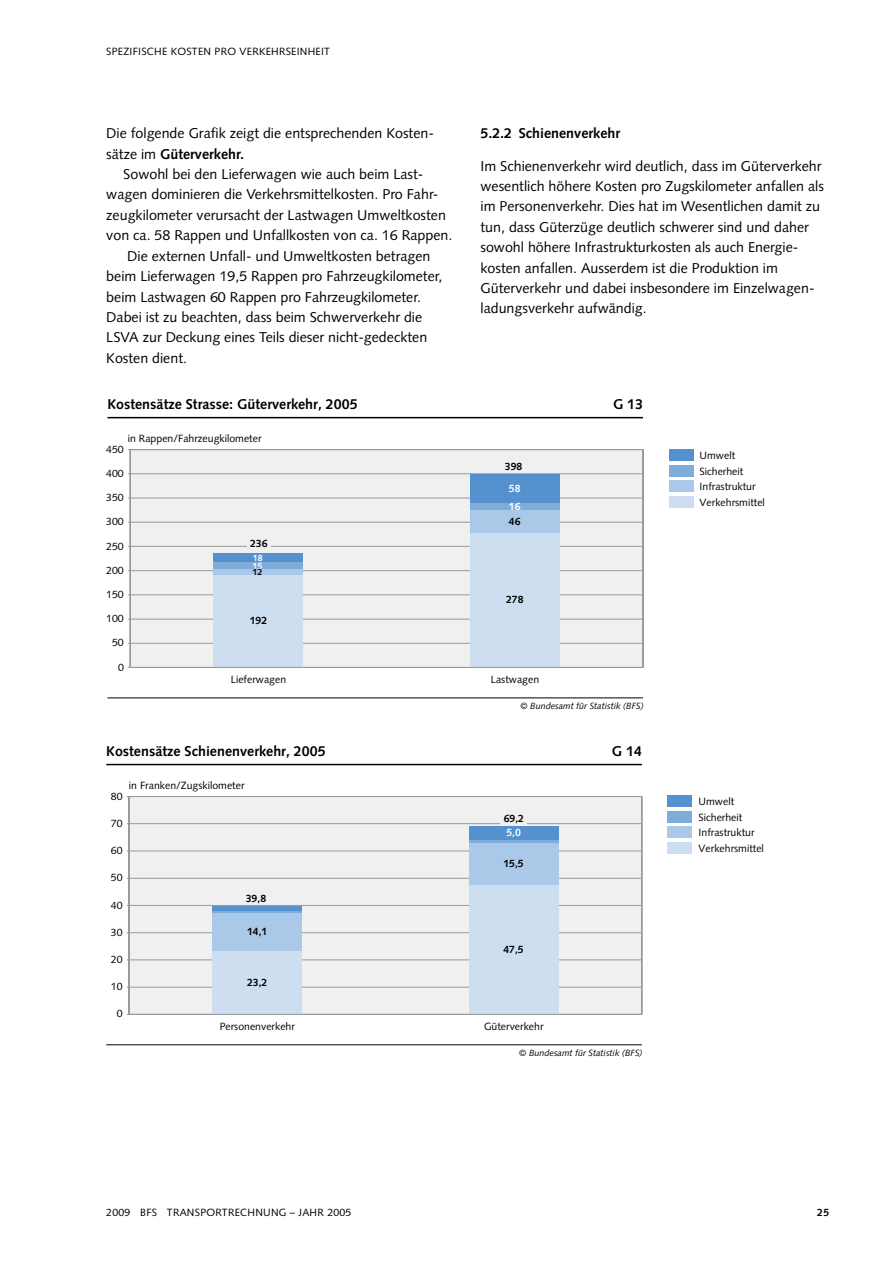
<style>
.page{position:relative;width:893px;height:1263px;background:#fff}
.page>*{position:absolute;margin:0;border:0;box-sizing:border-box;transform-origin:0 0}
.t1{font:14.25px/20.4px "Syntax LT Std";color:#000}
.t2{font:700 14.25px "Syntax LT Std";color:#000}
.t3{font:10.5px "Syntax LT Std";color:#000}
.t4{font:10.5px "Syntax LT Std";letter-spacing:.025em;color:#000}
.t5{font:700 10.5px "Syntax LT Std";color:#000}
.t6{font:700 10.5px "Syntax LT Std";color:#fff}
.t7{font:italic 9px "Syntax LT Std";color:#000}
.t8{font:700 9px "Syntax LT Std";color:#fff}
.t9{font:700 9px "Syntax LT Std";color:#000}
.s1{font-weight:700}
</style>
<div class="page">
<div style="left:128px;top:449px;width:516px;height:219px;background:#f0f0f0"></div>
<hr style="left:130px;top:643px;width:513px;height:1px;background:#989999">
<hr style="left:130px;top:619px;width:513px;height:1px;background:#989999">
<hr style="left:130px;top:594px;width:513px;height:1px;background:#989999">
<hr style="left:130px;top:570px;width:513px;height:1px;background:#989999">
<hr style="left:130px;top:546px;width:513px;height:1px;background:#989999">
<hr style="left:130px;top:522px;width:513px;height:1px;background:#989999">
<hr style="left:130px;top:498px;width:513px;height:1px;background:#989999">
<hr style="left:130px;top:473px;width:513px;height:1px;background:#989999">
<div style="left:214px;top:575px;width:89px;height:92px;background:#ccdef0"></div>
<div style="left:214px;top:561px;width:89px;height:8px;background:#7fadda"></div>
<div style="left:214px;top:553px;width:89px;height:8px;background:#5591ce"></div>
<div style="left:470px;top:533px;width:90px;height:134px;background:#ccdef0"></div>
<div style="left:470px;top:503px;width:90px;height:8px;background:#7fadda"></div>
<div style="left:470px;top:474px;width:90px;height:29px;background:#5591ce"></div>
<div style="left:668px;top:496px;width:25px;height:11px;background:#ccdef0"></div>
<div style="left:668px;top:481px;width:25px;height:11px;background:#aac8e7"></div>
<div style="left:668px;top:465px;width:25px;height:11px;background:#7fadda"></div>
<div style="left:668px;top:450px;width:25px;height:11px;background:#5591ce"></div>
<hr style="left:107px;top:417px;width:536px;height:1px;background:#000">
<hr style="left:107px;top:697px;width:536px;height:1px;background:#000">
<div style="left:247px;top:538px;width:24px;height:12px;background:#f0f0f0"></div>
<div style="left:502px;top:461px;width:29px;height:12px;background:#f0f0f0"></div>
<hr style="left:130px;top:667px;width:513px;height:1px;background:#979898">
<div style="left:214px;top:569px;width:89px;height:6px;background:#aac8e7"></div>
<div style="left:470px;top:511px;width:90px;height:22px;background:#aac8e7"></div>
<div style="left:126px;top:796px;width:517px;height:219px;background:#f0f0f0"></div>
<hr style="left:129px;top:987px;width:513px;height:1px;background:#989999">
<hr style="left:129px;top:959px;width:513px;height:1px;background:#989999">
<hr style="left:129px;top:932px;width:513px;height:1px;background:#989999">
<hr style="left:129px;top:905px;width:513px;height:1px;background:#989999">
<hr style="left:129px;top:878px;width:513px;height:1px;background:#989999">
<hr style="left:129px;top:850px;width:513px;height:1px;background:#989999">
<hr style="left:129px;top:823px;width:513px;height:1px;background:#989999">
<div style="left:212px;top:951px;width:90px;height:63px;background:#ccdef0"></div>
<div style="left:212px;top:913px;width:90px;height:38px;background:#aac8e7"></div>
<hr style="left:212px;top:910px;width:90px;height:3px;background:#7fadda">
<hr style="left:212px;top:906px;width:90px;height:4px;background:#5591ce">
<div style="left:469px;top:885px;width:89px;height:129px;background:#ccdef0"></div>
<div style="left:469px;top:842px;width:89px;height:43px;background:#aac8e7"></div>
<hr style="left:469px;top:839px;width:89px;height:3px;background:#7fadda">
<div style="left:469px;top:826px;width:89px;height:13px;background:#5591ce"></div>
<div style="left:667px;top:842px;width:25px;height:12px;background:#ccdef0"></div>
<div style="left:667px;top:827px;width:25px;height:11px;background:#aac8e7"></div>
<div style="left:667px;top:811px;width:25px;height:11px;background:#7fadda"></div>
<div style="left:667px;top:796px;width:25px;height:11px;background:#5591ce"></div>
<hr style="left:106px;top:764px;width:536px;height:1px;background:#000">
<hr style="left:106px;top:1044px;width:536px;height:1px;background:#000">
<div style="left:501px;top:813px;width:26px;height:12px;background:#f0f0f0"></div>
<hr style="left:129px;top:1014px;width:513px;height:1px;background:#979898">
<p class="t4" style="left:106px;top:45px;width:225px">SPEZIFISCHE KOSTEN PRO VERKEHRSEINHEIT</p>
<p class="t1" style="left:106px;top:123px;width:329px">Die folgende Grafik zeigt die entsprechenden Kosten&shy;sätze im <span class="s1">Güterverkehr.</span></p>
<p class="t1" style="left:123px;top:164px;width:300px">Sowohl bei den Lieferwagen wie auch beim Last-</p>
<p class="t1" style="left:106px;top:184px;width:334px">wagen dominieren die Verkehrsmittelkosten. Pro Fahr-</p>
<p class="t1" style="left:106px;top:205px;width:341px">zeugkilometer verursacht der Lastwagen Umweltkosten</p>
<p class="t1" style="left:106px;top:225px;width:348px">von ca. 58 Rappen und Unfallkosten von ca. 16 Rappen.</p>
<p class="t1" style="left:127px;top:246px;width:305px">Die externen Unfall- und Umweltkosten betragen</p>
<p class="t1" style="left:106px;top:266px;width:338px">beim Lieferwagen 19,5 Rappen pro Fahrzeugkilometer,</p>
<p class="t1" style="left:106px;top:286px;width:316px">beim Lastwagen 60 Rappen pro Fahrzeugkilometer.</p>
<p class="t1" style="left:106px;top:307px;width:317px">Dabei ist zu beachten, dass beim Schwerverkehr die</p>
<p class="t1" style="left:106px;top:327px;width:322px">LSVA zur Deckung eines Teils dieser nicht-gedeckten</p>
<p class="t1" style="left:106px;top:348px;width:82px">Kosten dient.</p>
<p class="t2" style="left:480px;top:125px;width:141px">5.2.2 Schienenverkehr</p>
<p class="t1" style="left:480px;top:155px;width:345px">Im Schienenverkehr wird deutlich, dass im Güterverkehr wesentlich höhere Kosten pro Zugskilometer anfallen als im Personenverkehr. Dies hat im Wesentlichen damit zu tun, dass Güterzüge deutlich schwerer sind und daher sowohl höhere Infrastrukturkosten als auch Energie&shy;kosten anfallen. Ausserdem ist die Produktion im Güterverkehr und dabei insbesondere im Einzelwagen&shy;ladungsverkehr aufwändig.</p>
<p class="t2" style="left:107px;top:396px;width:252px">Kostensätze Strasse: Güterverkehr, 2005</p>
<p class="t2" style="left:613px;top:396px;width:32px">G 13</p>
<p class="t3" style="left:128px;top:433px;width:135px">in Rappen/Fahrzeugkilometer</p>
<p class="t3" style="left:106px;top:443px;width:19px">450</p>
<p class="t3" style="left:106px;top:467px;width:19px">400</p>
<p class="t3" style="left:106px;top:491px;width:19px">350</p>
<p class="t3" style="left:106px;top:515px;width:19px">300</p>
<p class="t3" style="left:106px;top:540px;width:19px">250</p>
<p class="t3" style="left:106px;top:564px;width:19px">200</p>
<p class="t3" style="left:106px;top:588px;width:19px">150</p>
<p class="t3" style="left:106px;top:612px;width:19px">100</p>
<p class="t3" style="left:112px;top:636px;width:13px">50</p>
<p class="t3" style="left:118px;top:661px;width:7px">0</p>
<p class="t5" style="left:250px;top:538px;width:19px">236</p>
<p class="t8" style="left:253px;top:553px;width:12px">18</p>
<p class="t8" style="left:253px;top:560px;width:12px">15</p>
<p class="t9" style="left:252px;top:567px;width:12px">12</p>
<p class="t5" style="left:250px;top:614px;width:19px">192</p>
<p class="t5" style="left:505px;top:460px;width:19px">398</p>
<p class="t6" style="left:509px;top:482px;width:13px">58</p>
<p class="t6" style="left:509px;top:500px;width:13px">16</p>
<p class="t5" style="left:509px;top:515px;width:13px">46</p>
<p class="t5" style="left:506px;top:593px;width:19px">278</p>
<p class="t3" style="left:231px;top:673px;width:57px">Lieferwagen</p>
<p class="t3" style="left:491px;top:673px;width:50px">Lastwagen</p>
<p class="t7" style="left:520px;top:700px;width:125px">© Bundesamt für Statistik (BFS)</p>
<p class="t2" style="left:106px;top:743px;width:221px">Kostensätze Schienenverkehr, 2005</p>
<p class="t2" style="left:612px;top:743px;width:32px">G 14</p>
<p class="t3" style="left:129px;top:779px;width:117px">in Franken/Zugskilometer</p>
<p class="t3" style="left:111px;top:790px;width:13px">80</p>
<p class="t3" style="left:111px;top:817px;width:13px">70</p>
<p class="t3" style="left:111px;top:844px;width:13px">60</p>
<p class="t3" style="left:111px;top:871px;width:13px">50</p>
<p class="t3" style="left:111px;top:899px;width:13px">40</p>
<p class="t3" style="left:111px;top:926px;width:13px">30</p>
<p class="t3" style="left:111px;top:953px;width:13px">20</p>
<p class="t3" style="left:111px;top:980px;width:13px">10</p>
<p class="t3" style="left:117px;top:1008px;width:7px">0</p>
<p class="t5" style="left:246px;top:893px;width:22px">39,8</p>
<p class="t5" style="left:247px;top:925px;width:22px">14,1</p>
<p class="t5" style="left:247px;top:976px;width:22px">23,2</p>
<p class="t5" style="left:504px;top:812px;width:22px">69,2</p>
<p class="t6" style="left:506px;top:826px;width:16px">5,0</p>
<p class="t5" style="left:503px;top:857px;width:22px">15,5</p>
<p class="t5" style="left:503px;top:943px;width:22px">47,5</p>
<p class="t3" style="left:220px;top:1020px;width:77px">Personenverkehr</p>
<p class="t3" style="left:484px;top:1020px;width:61px">Güterverkehr</p>
<p class="t7" style="left:519px;top:1047px;width:125px">© Bundesamt für Statistik (BFS)</p>
<p class="t3" style="left:700px;top:449px;width:37px">Umwelt</p>
<p class="t3" style="left:700px;top:465px;width:45px">Sicherheit</p>
<p class="t3" style="left:700px;top:480px;width:57px">Infrastruktur</p>
<p class="t3" style="left:700px;top:496px;width:67px">Verkehrsmittel</p>
<p class="t3" style="left:699px;top:795px;width:37px">Umwelt</p>
<p class="t3" style="left:699px;top:811px;width:45px">Sicherheit</p>
<p class="t3" style="left:699px;top:826px;width:57px">Infrastruktur</p>
<p class="t3" style="left:699px;top:842px;width:67px">Verkehrsmittel</p>
<p class="t4" style="left:106px;top:1206px;width:247px">2009 BFS TRANSPORTRECHNUNG – jAHR 2005</p>
<p class="t5" style="left:817px;top:1206px;width:13px">25</p>
</div>
